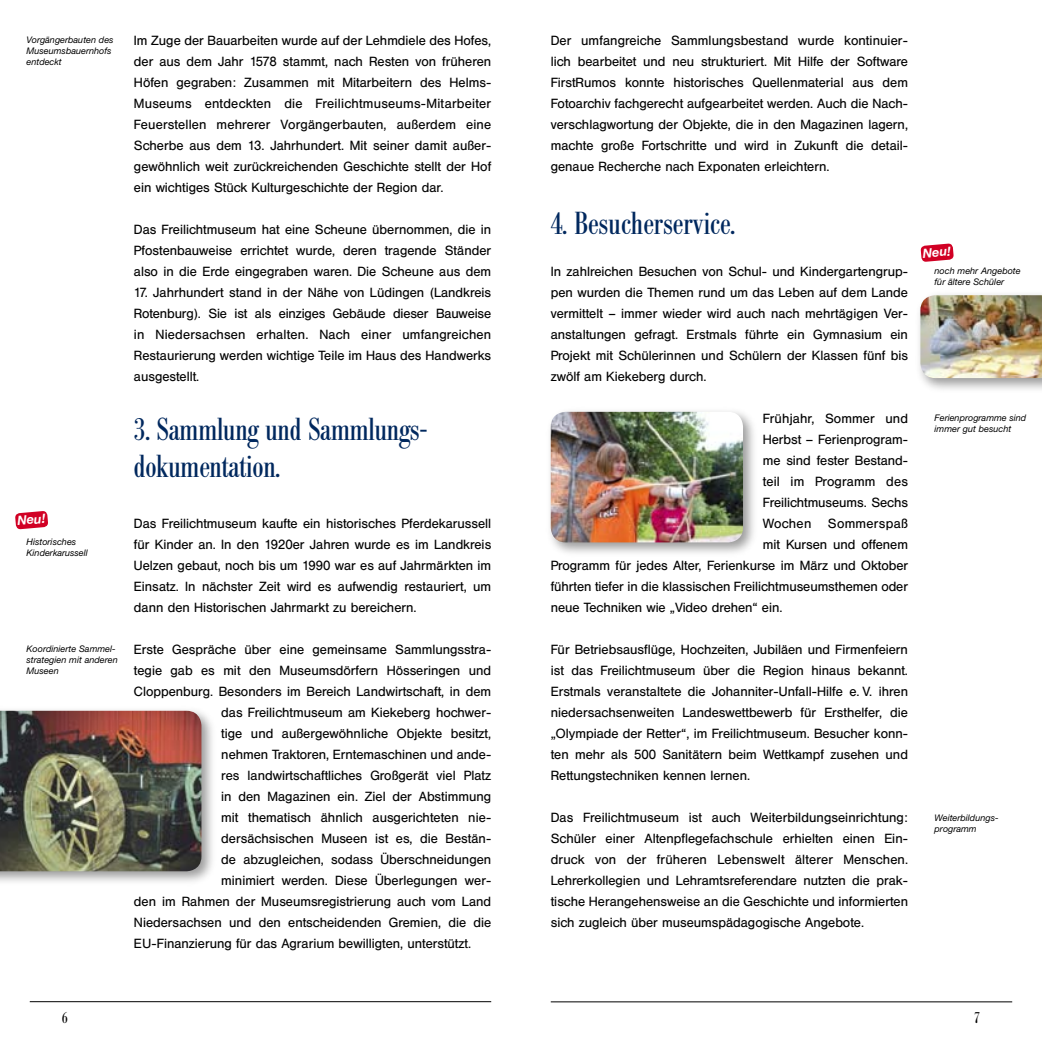
<style>
.page{position:relative;width:1042px;height:1042px;background:#fff}
.page>*{position:absolute;margin:0;border:0;box-sizing:border-box;transform-origin:0 0}
.t1{font:31.5px/37.8px "Bodoni Bert Con BQ";letter-spacing:-.01em;color:#00285e}
.t2{font:13.12px/21px "Helvetica BQ";color:#000;text-align:justify}
.t3{font:13.12px "Helvetica BQ";letter-spacing:.02em;color:#000}
.t4{font:italic 700 12.78px "Helvetica Neue";color:#fff}
.t5{font:italic 9.1px/10.8px "Helvetica Neue";color:#000}
</style>
<div class="page">
<hr style="left:551px;top:1001px;width:461px;height:1px;background:#000">
<hr style="left:30px;top:1001px;width:461px;height:1px;background:#000">
<svg style="left:15px;top:511px;width:33px;height:18px"></svg>
<div style="left:0;top:705px;width:218px;height:182px;background:#000;opacity:.4"></div>
<img style="left:0;top:711px;width:201px;height:160px">
<div style="left:545px;top:406px;width:214px;height:151px;background:#000;opacity:.4"></div>
<img style="left:551px;top:412px;width:192px;height:130px;border-radius:15px">
<div style="left:915px;top:290px;width:127px;height:103px;background:#000;opacity:.4"></div>
<img style="left:920px;top:295px;width:122px;height:83px">
<svg style="left:920px;top:243px;width:34px;height:19px"></svg>
<p class="t5" style="left:27px;top:34px;width:89px">Vorgängerbauten des<br>Museumsbauernhofs entdeckt</p>
<p class="t2" style="left:134px;top:30px;width:359px">Im Zuge der Bauarbeiten wurde auf der Lehmdiele des Hofes, der aus dem Jahr 1578 stammt, nach Resten von früheren Höfen gegraben: Zusammen mit Mitarbeitern des Helms-Museums entdeckten die Freilichtmuseums-Mitarbeiter Feuerstellen mehrerer Vorgängerbauten, außerdem eine Scherbe aus dem 13. Jahrhundert. Mit seiner damit außer&shy;gewöhnlich weit zurückreichenden Geschichte stellt der Hof ein wichtiges Stück Kulturgeschichte der Region dar.</p>
<p class="t2" style="left:134px;top:219px;width:359px">Das Freilichtmuseum hat eine Scheune übernommen, die in Pfostenbauweise errichtet wurde, deren tragende Ständer also in die Erde eingegraben waren. Die Scheune aus dem</p>
<p class="t2" style="left:134px;top:282px;width:359px">17. Jahrhundert stand in der Nähe von Lüdingen (Landkreis Rotenburg). Sie ist als einziges Gebäude dieser Bauweise in Niedersachsen erhalten. Nach einer umfangreichen Restaurierung werden wichtige Teile im Haus des Handwerks ausgestellt.</p>
<h1 class="t1" style="left:134px;top:411px;width:295px">3. Sammlung und Sammlungs&shy;dokumentation.</h1>
<p class="t4" style="left:17px;top:513px;width:30px;rotate:-5deg">Neu!</p>
<p class="t5" style="left:27px;top:536px;width:63px">Historisches<br>Kinderkarussell</p>
<p class="t5" style="left:27px;top:643px;width:93px">Koordinierte Sammel&shy;strategien mit anderen<br>Museen</p>
<p class="t2" style="left:134px;top:513px;width:359px">Das Freilichtmuseum kaufte ein historisches Pferdekarussell für Kinder an. In den 1920er Jahren wurde es im Landkreis Uelzen gebaut, noch bis um 1990 war es auf Jahrmärkten im Einsatz. In nächster Zeit wird es aufwendig restauriert, um dann den Historischen Jahrmarkt zu bereichern.</p>
<p class="t2" style="left:134px;top:639px;width:359px">Erste Gespräche über eine gemeinsame Sammlungsstra-</p>
<p class="t2" style="left:134px;top:660px;width:359px">tegie gab es mit den Museumsdörfern Hösseringen und</p>
<p class="t2" style="left:134px;top:681px;width:359px">Cloppenburg. Besonders im Bereich Landwirtschaft, in dem</p>
<p class="t2" style="left:221px;top:702px;width:271px">das Freilichtmuseum am Kiekeberg hochwer-</p>
<p class="t2" style="left:221px;top:723px;width:271px">tige und außergewöhnliche Objekte besitzt,</p>
<p class="t2" style="left:221px;top:744px;width:271px">nehmen Traktoren, Erntemaschinen und ande-</p>
<p class="t2" style="left:221px;top:765px;width:271px">res landwirtschaftliches Großgerät viel Platz</p>
<p class="t2" style="left:221px;top:786px;width:271px">in den Magazinen ein. Ziel der Abstimmung</p>
<p class="t2" style="left:221px;top:807px;width:271px">mit thematisch ähnlich ausgerichteten nie-</p>
<p class="t2" style="left:221px;top:828px;width:271px">dersächsischen Museen ist es, die Bestän-</p>
<p class="t2" style="left:221px;top:849px;width:271px">de abzugleichen, sodass Überschneidungen</p>
<p class="t2" style="left:221px;top:870px;width:271px">minimiert werden. Diese Überlegungen wer-</p>
<p class="t2" style="left:134px;top:891px;width:359px">den im Rahmen der Museumsregistrierung auch vom Land</p>
<p class="t2" style="left:134px;top:912px;width:359px">Niedersachsen und den entscheidenden Gremien, die die</p>
<p class="t2" style="left:134px;top:933px;width:339px">EU-Finanzierung für das Agrarium bewilligten, unterstützt.</p>
<p class="t2" style="left:551px;top:30px;width:359px">Der umfangreiche Sammlungsbestand wurde kontinuier&shy;lich bearbeitet und neu strukturiert. Mit Hilfe der Software FirstRumos konnte historisches Quellenmaterial aus dem Fotoarchiv fachgerecht aufgearbeitet werden. Auch die Nach&shy;verschlagwortung der Objekte, die in den Magazinen lagern, machte große Fortschritte und wird in Zukunft die detail&shy;genaue Recherche nach Exponaten erleichtern.</p>
<h1 class="t1" style="left:551px;top:205px;width:186px">4. Besucherservice.</h1>
<p class="t2" style="left:551px;top:261px;width:359px">In zahlreichen Besuchen von Schul- und Kindergartengrup&shy;pen wurden die Themen rund um das Leben auf dem Lande vermittelt – immer wieder wird auch nach mehrtägigen Ver&shy;anstaltungen gefragt. Erstmals führte ein Gymnasium ein Projekt mit Schülerinnen und Schülern der Klassen fünf bis zwölf am Kiekeberg durch.</p>
<p class="t2" style="left:763px;top:408px;width:147px">Frühjahr, Sommer und Herbst – Ferienprogram&shy;me sind fester Bestand&shy;teil im Programm des Freilichtmuseums. Sechs Wochen</p>
<p class="t3" style="left:828px;top:516px;width:82px">Sommerspaß</p>
<p class="t2" style="left:763px;top:534px;width:147px">mit Kursen und offenem</p>
<p class="t2" style="left:551px;top:555px;width:359px">Programm für jedes Alter, Ferienkurse im März und Oktober</p>
<p class="t2" style="left:551px;top:576px;width:359px">führten tiefer in die klassischen Freilichtmuseumsthemen oder</p>
<p class="t2" style="left:551px;top:597px;width:233px">neue Techniken wie „Video drehen“ ein.</p>
<p class="t2" style="left:551px;top:639px;width:359px">Für Betriebsausflüge, Hochzeiten, Jubiläen und Firmenfeiern ist das Freilichtmuseum über die Region hinaus bekannt.<br>Erstmals veranstaltete die Johanniter-Unfall-Hilfe e. V. ihren niedersachsenweiten Landeswettbewerb für Ersthelfer, die „Olympiade der Retter“, im Freilichtmuseum. Besucher konn&shy;ten mehr als 500 Sanitätern beim Wettkampf zusehen und Rettungstechniken kennen lernen.</p>
<p class="t2" style="left:551px;top:807px;width:359px">Das Freilichtmuseum ist auch Weiterbildungseinrichtung:<br>Schüler einer Altenpflegefachschule erhielten einen Ein&shy;druck von der früheren Lebenswelt älterer Menschen.<br>Lehrerkollegien und Lehramtsreferendare nutzten die prak&shy;tische Herangehensweise an die Geschichte und informierten sich zugleich über museumspädagogische Angebote.</p>
<p class="t4" style="left:922px;top:245px;width:30px;rotate:-5deg">Neu!</p>
<p class="t5" style="left:934px;top:265px;width:88px">noch mehr Angebote für ältere Schüler</p>
<p class="t5" style="left:934px;top:412px;width:93px">Ferienprogramme sind immer gut besucht</p>
<p class="t5" style="left:934px;top:812px;width:66px">Weiterbildungs&shy;programm</p>
</div>
